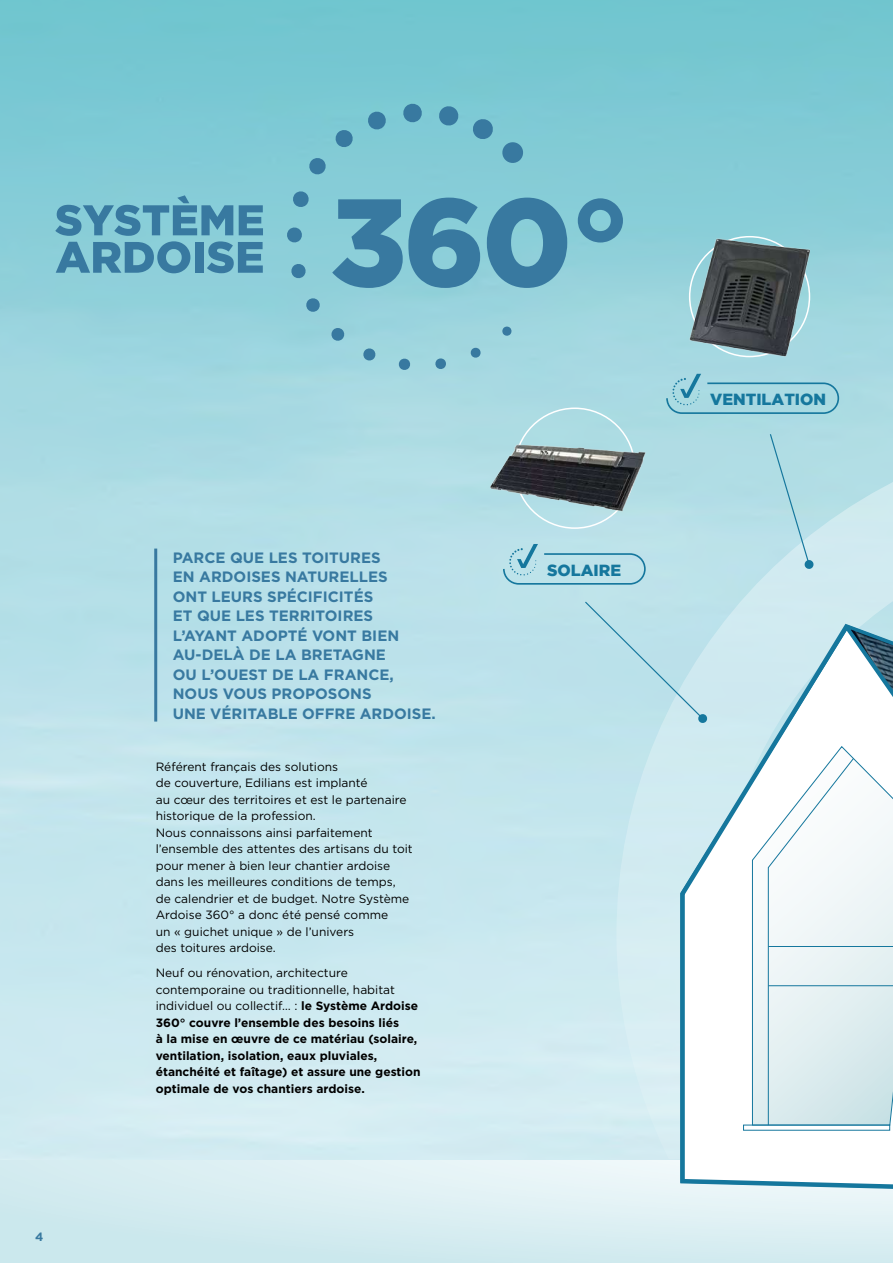
<style>
.page{position:relative;width:893px;height:1263px;background:#fff}
.page>*{position:absolute;margin:0;border:0;box-sizing:border-box;transform-origin:0 0}
.t1{font:900 16.05px "Gotham";color:#15779d}
.t2{font:700 15px/19.5px "Gotham";color:#3879a0}
.t3{font:12px/16.5px "Gotham";color:#000}
.t4{font:700 12px/16.5px "Gotham";color:#000}
.t5{font:700 12px "Gotham";color:#3879a0}
.s1{font-weight:400}
</style>
<div class="page">
<img style="left:0;top:0;width:893px;height:1160px">
<div style="left:0;top:1160px;width:893px;height:103px;background:linear-gradient(to bottom,#e5f3f6,#cfe9ee)"></div>
<svg style="left:616px;top:426px;width:277px;height:732px;background:#c5e5ec"></svg>
<svg style="left:678px;top:605px;width:215px;height:590px;background:#d0eaf0"></svg>
<svg style="left:679px;top:622px;width:214px;height:571px"></svg>
<svg style="left:751px;top:745px;width:17px;height:380px"></svg>
<svg style="left:768px;top:620px;width:125px;height:506px"></svg>
<div style="left:743px;top:1125px;width:147px;height:5px;border:1px solid #15779d"></div>
<img style="left:672px;top:212px;width:161px;height:162px">
<svg style="left:769px;top:433px;width:45px;height:136px;background:#b1dbe4"></svg>
<svg style="left:665px;top:374px;width:175px;height:41px;background:#9acfdb"></svg>
<img style="left:485px;top:432px;width:168px;height:83px">
<svg style="left:584px;top:600px;width:124px;height:123px;background:#bbe0e9"></svg>
<svg style="left:502px;top:544px;width:144px;height:41px;background:#abd7e1"></svg>
<svg style="left:332px;top:198px;width:148px;height:90px;background:#5799b5"></svg>
<svg style="left:487px;top:198px;width:80px;height:90px;background:#5798b4"></svg>
<svg style="left:578px;top:198px;width:45px;height:44px;background:#579ab5"></svg>
<svg style="left:501px;top:141px;width:23px;height:23px"></svg>
<svg style="left:472px;top:118px;width:22px;height:22px"></svg>
<svg style="left:438px;top:105px;width:21px;height:22px"></svg>
<svg style="left:402px;top:103px;width:21px;height:20px"></svg>
<svg style="left:367px;top:111px;width:20px;height:19px"></svg>
<svg style="left:335px;top:129px;width:19px;height:19px"></svg>
<svg style="left:308px;top:157px;width:19px;height:18px"></svg>
<svg style="left:292px;top:191px;width:17px;height:17px"></svg>
<svg style="left:286px;top:227px;width:17px;height:16px"></svg>
<svg style="left:291px;top:263px;width:15px;height:16px"></svg>
<svg style="left:306px;top:298px;width:14px;height:14px"></svg>
<svg style="left:331px;top:327px;width:14px;height:14px"></svg>
<svg style="left:363px;top:348px;width:13px;height:13px"></svg>
<svg style="left:398px;top:358px;width:13px;height:13px"></svg>
<svg style="left:435px;top:358px;width:12px;height:12px"></svg>
<svg style="left:470px;top:347px;width:11px;height:11px"></svg>
<svg style="left:502px;top:326px;width:10px;height:10px"></svg>
<svg style="left:55px;top:195px;width:208px;height:78px;background:#63a5bd"></svg>
<hr style="left:154px;top:549px;width:3px;height:172px;background:#3879a0">
<p class="t5" style="left:35px;top:1230px;width:10px">4</p>
<p class="t2" style="left:173px;top:547px;width:265px">PARCE QUE LES TOITURES<br>EN ARDOISES NATURELLES<br>ONT LEURS SPÉCIFICITÉS<br>ET QUE LES TERRITOIRES<br>L’AYANT ADOPTÉ VONT BIEN<br>AU-DELÀ DE LA BRETAGNE<br>OU L’OUEST DE LA FRANCE,<br>NOUS VOUS PROPOSONS<br>UNE VÉRITABLE OFFRE ARDOISE.</p>
<p class="t3" style="left:156px;top:758px;width:259px">Référent français des solutions<br>de couverture, Edilians est implanté<br>au cœur des territoires et est le partenaire historique de la profession.<br>Nous connaissons ainsi parfaitement l’ensemble des attentes des artisans du toit pour mener à bien leur chantier ardoise dans les meilleures conditions de temps, de calendrier et de budget. Notre Système Ardoise 360° a donc été pensé comme<br>un « guichet unique » de l’univers<br>des toitures ardoise.</p>
<p class="t4" style="left:156px;top:964px;width:266px"><span class="s1">Neuf ou rénovation, architecture contemporaine ou traditionnelle, habitat individuel ou collectif… :</span> le Système Ardoise 360° couvre l’ensemble des besoins liés<br>à la mise en œuvre de ce matériau (solaire, ventilation, isolation, eaux pluviales, étanchéité et faîtage) et assure une gestion optimale de vos chantiers ardoise.</p>
<h1 class="t1" style="left:547px;top:561px;width:76px">SOLAIRE</h1>
<h1 class="t1" style="left:710px;top:390px;width:117px">VENTILATION</h1>
</div>
